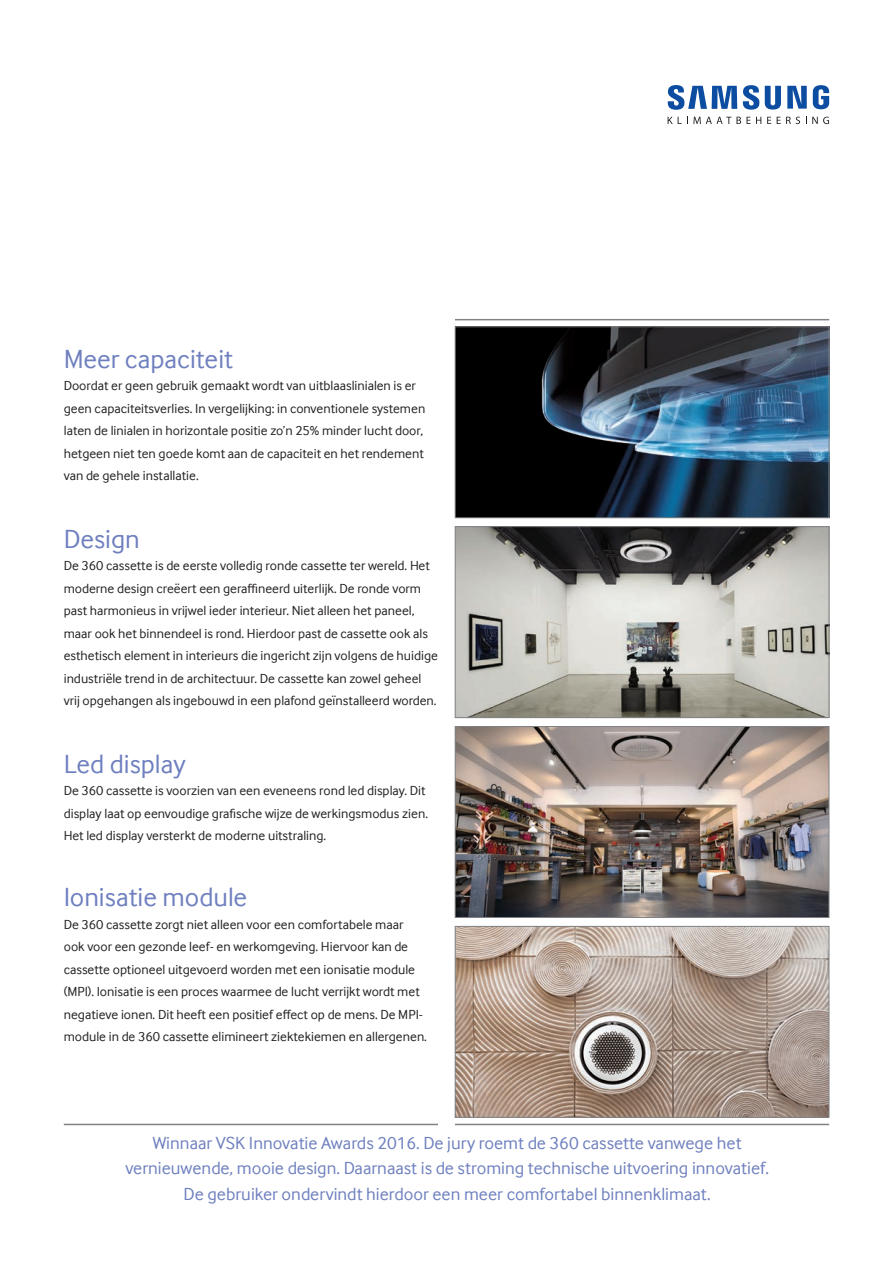
<style>
.page{position:relative;width:893px;height:1263px;background:#fff}
.page>*{position:absolute;margin:0;border:0;box-sizing:border-box;transform-origin:0 0}
.t1{font:27px "Samsung Inter Face";color:#6f80bf}
.t2{font:18px/25.5px "Samsung Inter Face";color:#6f80bf;text-align:center}
.t3{font:13.5px/22.5px "Samsung Inter Face";color:#231f20}
</style>
<div class="page">
<svg style="left:668px;top:117px;width:93px;height:7px"></svg>
<svg style="left:767px;top:117px;width:4px;height:7px"></svg>
<svg style="left:777px;top:117px;width:24px;height:7px"></svg>
<svg style="left:812px;top:117px;width:17px;height:7px"></svg>
<svg style="left:668px;top:85px;width:161px;height:25px"></svg>
<hr style="left:64px;top:1124px;width:374px;height:1px;background:#808285">
<img style="left:457px;top:528px;width:370px;height:188px">
<div style="left:455px;top:526px;width:374px;height:192px;border:1px solid #808285"></div>
<img style="left:457px;top:329px;width:370px;height:187px">
<div style="left:455px;top:327px;width:374px;height:191px;border:1px solid #808285"></div>
<img style="left:457px;top:728px;width:370px;height:188px">
<div style="left:455px;top:726px;width:374px;height:192px;border:1px solid #808285"></div>
<img style="left:457px;top:928px;width:370px;height:187px">
<div style="left:455px;top:926px;width:374px;height:191px;border:1px solid #808285"></div>
<hr style="left:455px;top:1124px;width:374px;height:1px;background:#808285">
<hr style="left:455px;top:319px;width:374px;height:1px;background:#808285">
<h1 class="t1" style="left:64px;top:343px;width:171px">Meer capaciteit</h1>
<p class="t3" style="left:64px;top:374px;width:363px">Doordat er geen gebruik gemaakt wordt van uitblaaslinialen is er geen capaciteitsverlies. In vergelijking: in conventionele systemen laten de linialen in horizontale positie zo’n 25% minder lucht door, hetgeen niet ten goede komt aan de capaciteit en het rendement van de gehele installatie.</p>
<h1 class="t1" style="left:64px;top:523px;width:78px">Design</h1>
<p class="t3" style="left:64px;top:554px;width:376px">De 360 cassette is de eerste volledig ronde cassette ter wereld. Het moderne design creëert een geraffineerd uiterlijk. De ronde vorm past harmonieus in vrijwel ieder interieur. Niet alleen het paneel, maar ook het binnendeel is rond. Hierdoor past de cassette ook als esthetisch element in interieurs die ingericht zijn volgens de huidige industriële trend in de architectuur. De cassette kan zowel geheel vrij opgehangen als ingebouwd in een plafond geïnstalleerd worden.</p>
<h1 class="t1" style="left:64px;top:748px;width:123px">Led display</h1>
<p class="t3" style="left:64px;top:779px;width:366px">De 360 cassette is voorzien van een eveneens rond led display. Dit display laat op eenvoudige grafische wijze de werkingsmodus zien.<br>Het led display versterkt de moderne uitstraling.</p>
<h1 class="t1" style="left:64px;top:882px;width:185px">Ionisatie module</h1>
<p class="t3" style="left:64px;top:913px;width:365px">De 360 cassette zorgt niet alleen voor een comfortabele maar ook voor een gezonde leef- en werkomgeving. Hiervoor kan de cassette optioneel uitgevoerd worden met een ionisatie module (MPI). Ionisatie is een proces waarmee de lucht verrijkt wordt met negatieve ionen. Dit heeft een positief effect op de mens. De MPI&shy;module in de 360 cassette elimineert ziektekiemen en allergenen.</p>
<p class="t2" style="left:125px;top:1130px;width:645px">Winnaar VSK Innovatie Awards 2016. De jury roemt de 360 cassette vanwege het vernieuwende, mooie design. Daarnaast is de stroming technische uitvoering innovatief.<br>De gebruiker ondervindt hierdoor een meer comfortabel binnenklimaat.</p>
</div>
